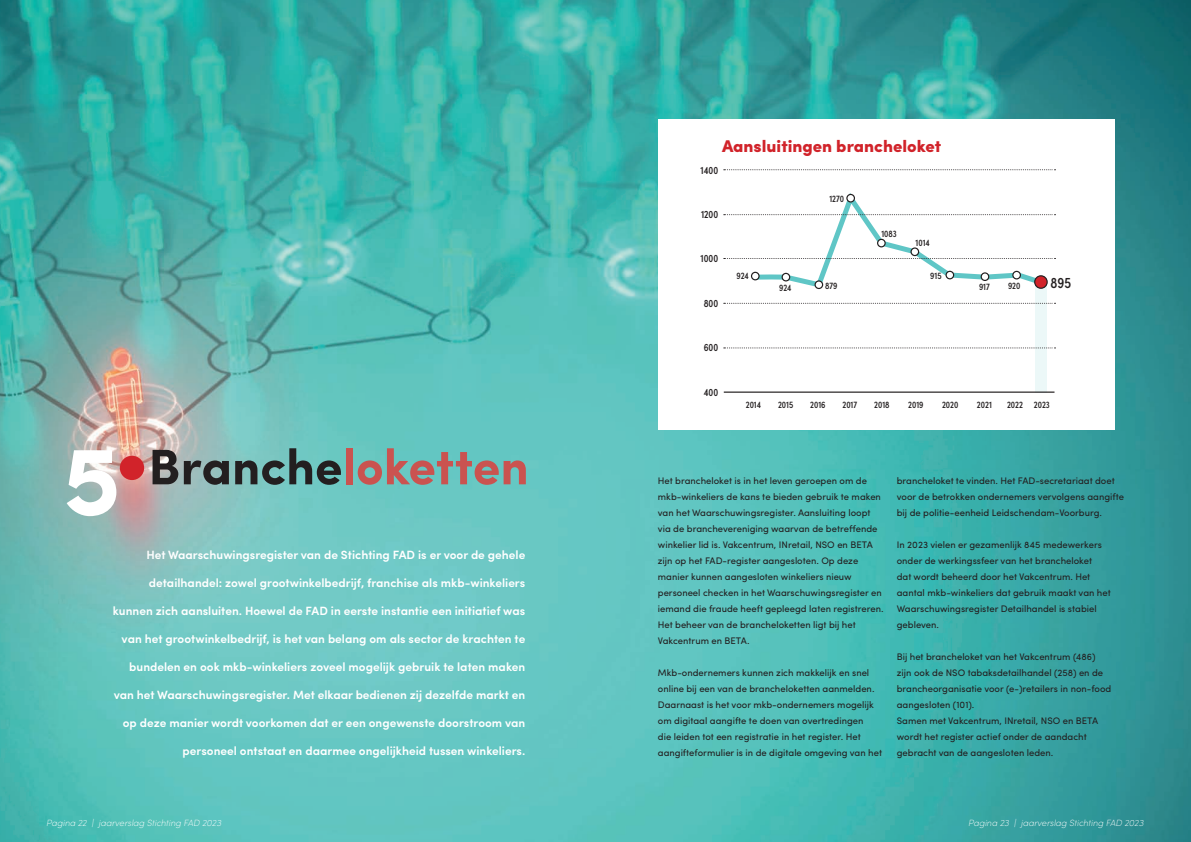
<style>
.page{position:relative;width:1191px;height:842px;background:#fff}
.page>*{position:absolute;margin:0;border:0;box-sizing:border-box;transform-origin:0 0}
.t1{font:700 99.1px "Sofia Pro";color:#fff}
.t2{font:700 50px "Sofia Pro";color:#ca5350}
.t3{font:900 17px "Sofia Pro";color:#d1232a}
.t4{font:500 15.4px "Sofia Pro Condensed";color:#231f20}
.t5{font:600 12px "Sofia Pro";color:#fff}
.t6{font:500 10.8px "Sofia Pro Condensed";color:#231f20}
.t7{font:500 9.6px "Sofia Pro Condensed";color:#231f20}
.t8{font:9.5px/16px "Sofia Pro";color:#231f20}
.t9{font:italic 200 9px "Sofia Pro";color:#fff}
.s1{color:#231f20}
</style>
<div class="page">
<img style="left:0;top:0;width:1191px;height:842px">
<div style="left:658px;top:119px;width:456px;height:310px;background:#fff"></div>
<div style="left:120px;top:456px;width:24px;height:24px;background:#d1232a;border-radius:50%"></div>
<div style="left:1035px;top:282px;width:12px;height:110px;background:#ecf8f8"></div>
<svg style="left:723px;top:169px;width:332px;height:1px"></svg>
<svg style="left:723px;top:193px;width:332px;height:97px"></svg>
<svg style="left:723px;top:303px;width:332px;height:1px"></svg>
<svg style="left:723px;top:348px;width:332px;height:1px"></svg>
<hr style="left:724px;top:391px;width:330px;height:2px;background:#231f20">
<p class="t3" style="left:722px;top:132px;width:221px">Aansluitingen brancheloket</p>
<p class="t6" style="left:700px;top:162px;width:19px">1400</p>
<p class="t6" style="left:701px;top:206px;width:19px">1200</p>
<p class="t6" style="left:700px;top:251px;width:19px">1000</p>
<p class="t6" style="left:703px;top:295px;width:16px">800</p>
<p class="t6" style="left:704px;top:339px;width:16px">600</p>
<p class="t6" style="left:704px;top:384px;width:16px">400</p>
<p class="t7" style="left:736px;top:269px;width:14px">924</p>
<p class="t7" style="left:829px;top:191px;width:16px">1270</p>
<p class="t7" style="left:779px;top:280px;width:14px">924</p>
<p class="t7" style="left:825px;top:278px;width:14px">879</p>
<p class="t7" style="left:881px;top:226px;width:17px">1083</p>
<p class="t7" style="left:915px;top:236px;width:16px">1014</p>
<p class="t7" style="left:930px;top:269px;width:13px">915</p>
<p class="t7" style="left:979px;top:279px;width:12px">917</p>
<p class="t7" style="left:1008px;top:279px;width:14px">920</p>
<p class="t4" style="left:1050px;top:271px;width:22px">895</p>
<p class="t1" style="left:62px;top:405px;width:60px">5</p>
<p class="t2" style="left:148px;top:429px;width:382px"><span class="s1">Branche</span>loketten</p>
<p class="t5" style="left:146px;top:546px;width:380px">Het Waarschuwingsregister van de Stichting FAD is er voor de gehele</p>
<p class="t5" style="left:149px;top:574px;width:378px">detailhandel: zowel grootwinkelbedrijf, franchise als mkb-winkeliers</p>
<p class="t5" style="left:113px;top:602px;width:414px">kunnen zich aansluiten. Hoewel de FAD in eerste instantie een initiatief was</p>
<p class="t5" style="left:122px;top:630px;width:405px">van het grootwinkelbedrijf, is het van belang om als sector de krachten te</p>
<p class="t5" style="left:129px;top:658px;width:397px">bundelen en ook mkb-winkeliers zoveel mogelijk gebruik te laten maken</p>
<p class="t5" style="left:114px;top:686px;width:413px">van het Waarschuwingsregister. Met elkaar bedienen zij dezelfde markt en</p>
<p class="t5" style="left:123px;top:714px;width:404px">op deze manier wordt voorkomen dat er een ongewenste doorstroom van</p>
<p class="t5" style="left:183px;top:742px;width:344px">personeel ontstaat en daarmee ongelijkheid tussen winkeliers.</p>
<p class="t7" style="left:746px;top:398px;width:17px">2014</p>
<p class="t7" style="left:778px;top:398px;width:17px">2015</p>
<p class="t7" style="left:810px;top:398px;width:17px">2016</p>
<p class="t7" style="left:842px;top:398px;width:16px">2017</p>
<p class="t7" style="left:874px;top:398px;width:17px">2018</p>
<p class="t7" style="left:908px;top:398px;width:17px">2019</p>
<p class="t7" style="left:942px;top:398px;width:18px">2020</p>
<p class="t7" style="left:977px;top:398px;width:16px">2021</p>
<p class="t7" style="left:1007px;top:398px;width:44px">2022 2023</p>
<p class="t8" style="left:658px;top:472px;width:227px">Het brancheloket is in het leven geroepen om de mkb-winkeliers de kans te bieden gebruik te maken van het Waarschuwingsregister. Aansluiting loopt via de branchevereniging waarvan de betreffende winkelier lid is. Vakcentrum, INretail, NSO en BETA zijn op het FAD-register aangesloten. Op deze manier kunnen aangesloten winkeliers nieuw personeel checken in het Waarschuwingsregister en iemand die fraude heeft gepleegd laten registreren.<br>Het beheer van de brancheloketten ligt bij het Vakcentrum en BETA.</p>
<p class="t8" style="left:658px;top:664px;width:226px">Mkb-ondernemers kunnen zich makkelijk en snel online bij een van de brancheloketten aanmelden.<br>Daarnaast is het voor mkb-ondernemers mogelijk om digitaal aangifte te doen van overtredingen<br>die leiden tot een registratie in het register. Het aangifteformulier is in de digitale omgeving van het</p>
<p class="t8" style="left:896px;top:472px;width:229px">brancheloket te vinden. Het FAD-secretariaat doet voor de betrokken ondernemers vervolgens aangifte bij de politie-eenheid Leidschendam-Voorburg.</p>
<p class="t8" style="left:896px;top:536px;width:216px">In 2023 vielen er gezamenlijk 845 medewerkers onder de werkingssfeer van het brancheloket<br>dat wordt beheerd door het Vakcentrum. Het aantal mkb-winkeliers dat gebruik maakt van het Waarschuwingsregister Detailhandel is stabiel gebleven.</p>
<p class="t8" style="left:896px;top:648px;width:216px">Bij het brancheloket van het Vakcentrum (486) zijn ook de NSO tabaksdetailhandel (258) en de brancheorganisatie voor (e-)retailers in non-food aangesloten (101).</p>
<p class="t8" style="left:896px;top:712px;width:203px">Samen met Vakcentrum, INretail, NSO en BETA wordt het register actief onder de aandacht gebracht van de aangesloten leden.</p>
<p class="t9" style="left:46px;top:816px;width:176px">Pagina 22 | jaarverslag Stichting FAD 2023</p>
<p class="t9" style="left:968px;top:816px;width:177px">Pagina 23 | jaarverslag Stichting FAD 2023</p>
</div>
